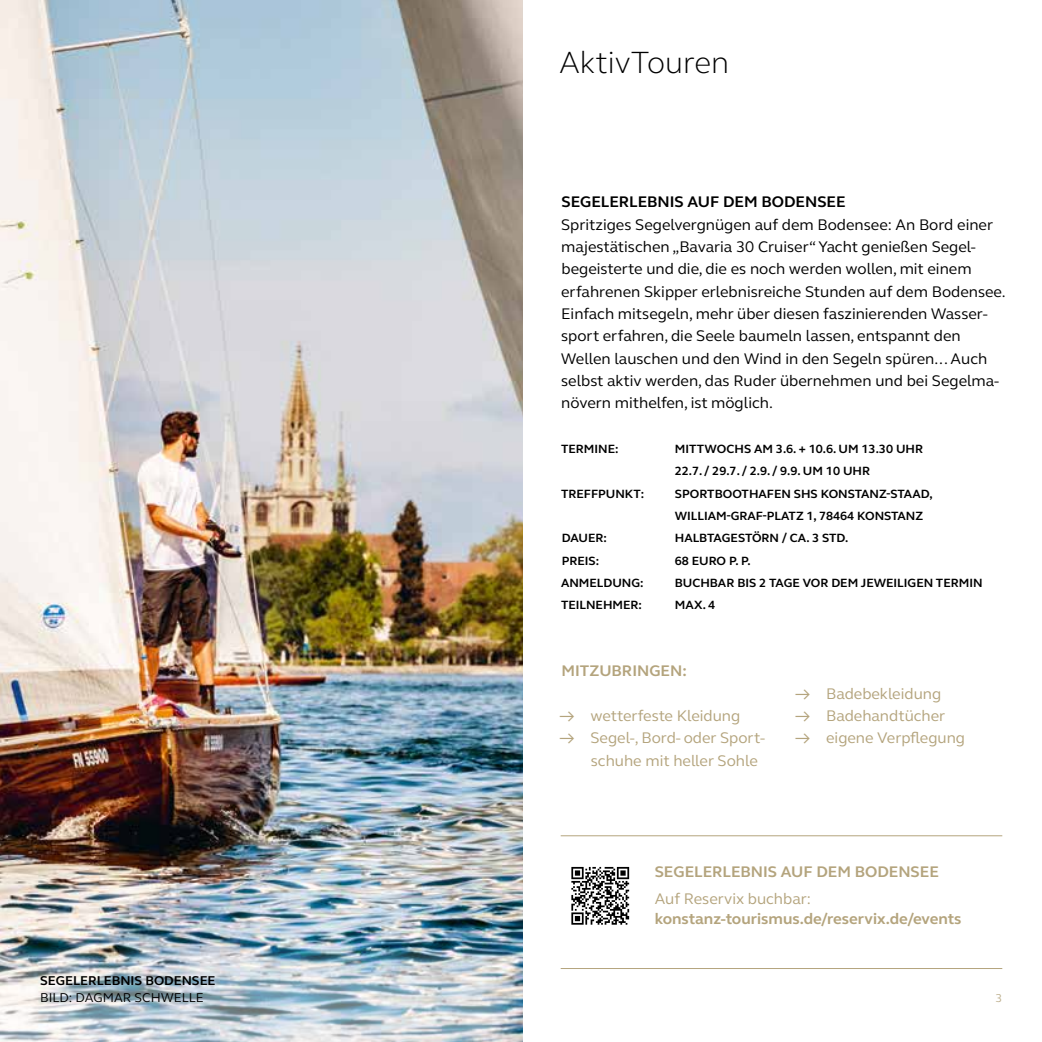
<style>
.page{position:relative;width:1042px;height:1042px;background:#fff}
.page>*{position:absolute;margin:0;border:0;box-sizing:border-box;transform-origin:0 0}
.t1{font:300 31.5px "FS Elliot Pro";color:#000}
.t2{font:15.75px/22.4px "FS Elliot Pro";color:#000}
.t3{font:15.75px/22.4px "FS Elliot Pro";color:#b4a47d}
.t4{font:700 15.75px "FS Elliot Pro";color:#b4a47d}
.t5{font:700 15.75px "FS Elliot Pro";color:#000}
.t6{font:700 13.12px "FS Elliot Pro";color:#000}
.t7{font:13.12px "FS Elliot Pro";color:#000}
.t8{font:700 12.25px/22.4px "FS Elliot Pro";color:#000}
.t9{font:11.72px "FS Elliot Pro";color:#beb08f}
</style>
<div class="page">
<img style="left:0;top:0;width:522px;height:1042px">
<img style="left:0;top:949px;width:520px;height:93px">
<svg style="left:571px;top:866px;width:59px;height:59px"></svg>
<svg style="left:571px;top:867px;width:58px;height:57px"></svg>
<hr style="left:561px;top:835px;width:441px;height:1px;background:#b4a47d">
<hr style="left:561px;top:968px;width:441px;height:1px;background:#b4a47d">
<p class="t6" style="left:40px;top:971px;width:177px">SEGELERLEBNIS BODENSEE</p>
<p class="t7" style="left:40px;top:989px;width:165px">BILD: DAGMAR SCHWELLE</p>
<h1 class="t1" style="left:559px;top:42px;width:172px">AktivTouren</h1>
<p class="t5" style="left:561px;top:191px;width:286px">SEGELERLEBNIS AUF DEM BODENSEE</p>
<p class="t2" style="left:561px;top:213px;width:446px">Spritziges Segelvergnügen auf dem Bodensee: An Bord einer majestätischen „Bavaria 30 Cruiser“ Yacht genießen Segel&shy;begeisterte und die, die es noch werden wollen, mit einem erfahrenen Skipper erlebnisreiche Stunden auf dem Bodensee.<br>Einfach mitsegeln, mehr über diesen faszinierenden Wasser&shy;sport erfahren, die Seele baumeln lassen, entspannt den Wellen lauschen und den Wind in den Segeln spüren... Auch selbst aktiv werden, das Ruder übernehmen und bei Segelma&shy;növern mithelfen, ist möglich.</p>
<p class="t8" style="left:561px;top:437px;width:59px">TERMINE:</p>
<p class="t8" style="left:675px;top:437px;width:250px">MITTWOCHS AM 3.6. + 10.6. UM 13.30 UHR<br>22.7. / 29.7. / 2.9. / 9.9. UM 10 UHR</p>
<p class="t8" style="left:561px;top:482px;width:85px">TREFFPUNKT:</p>
<p class="t8" style="left:675px;top:482px;width:259px">SPORTBOOTHAFEN SHS KONSTANZ-STAAD,<br>WILLIAM-GRAF-PLATZ 1, 78464 KONSTANZ</p>
<p class="t8" style="left:562px;top:527px;width:47px">DAUER:</p>
<p class="t8" style="left:675px;top:527px;width:175px">HALBTAGESTÖRN / CA. 3 STD.</p>
<p class="t8" style="left:562px;top:549px;width:39px">PREIS:</p>
<p class="t8" style="left:675px;top:549px;width:77px">68 EURO P. P.</p>
<p class="t8" style="left:561px;top:571px;width:84px">ANMELDUNG:</p>
<p class="t8" style="left:675px;top:571px;width:309px">BUCHBAR BIS 2 TAGE VOR DEM JEWEILIGEN TERMIN</p>
<p class="t8" style="left:561px;top:594px;width:82px">TEILNEHMER:</p>
<p class="t8" style="left:675px;top:594px;width:42px">MAX. 4</p>
<p class="t4" style="left:561px;top:660px;width:127px">MITZUBRINGEN:</p>
<p class="t3" style="left:559px;top:704px;width:182px">→ wetterfeste Kleidung</p>
<p class="t3" style="left:591px;top:726px;width:176px;text-indent:-31px">→ Segel-, Bord- oder Sport&shy;schuhe mit heller Sohle</p>
<p class="t3" style="left:795px;top:681px;width:148px">→ Badebekleidung</p>
<p class="t3" style="left:795px;top:704px;width:152px">→ Badehandtücher</p>
<p class="t3" style="left:795px;top:726px;width:171px">→ eigene Verpflegung</p>
<p class="t4" style="left:655px;top:861px;width:286px">SEGELERLEBNIS AUF DEM BODENSEE</p>
<p class="t3" style="left:655px;top:887px;width:158px">Auf Reservix buchbar:</p>
<p class="t4" style="left:655px;top:908px;width:308px">konstanz-tourismus.de/reservix.de/events</p>
<p class="t9" style="left:995px;top:990px;width:8px">3</p>
</div>
